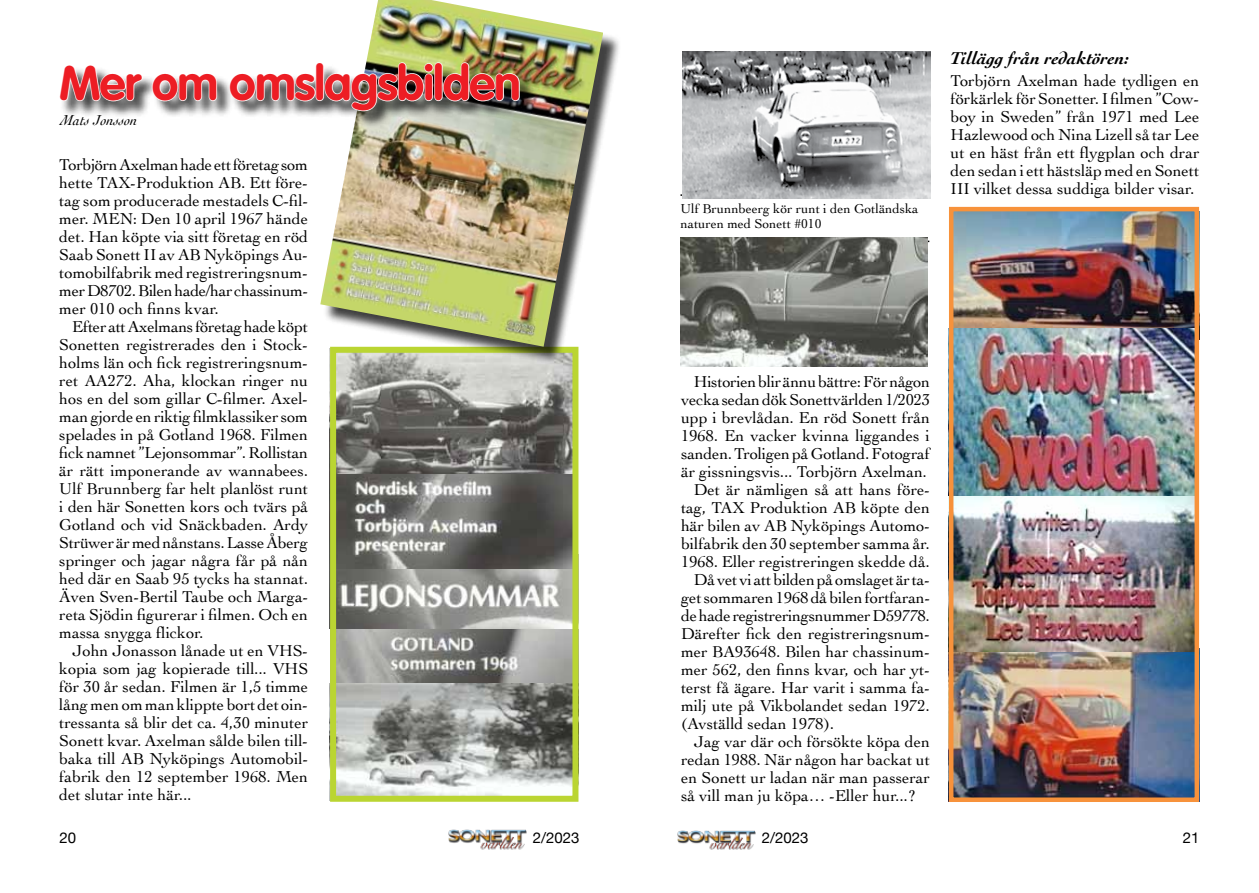
<style>
.page{position:relative;width:1259px;height:893px;background:#fff}
.page>*{position:absolute;margin:0;border:0;box-sizing:border-box;transform-origin:0 0}
.t1{font:700 48px "VAG Rounded";letter-spacing:-.02em;color:#ed1d24}
.t2{font:italic 700 18px "Cochin";color:#000}
.t3{font:16.5px/18px "Cochin";color:#000;text-align:justify}
.t4{font:16.5px "Cochin";letter-spacing:-.02em;color:#000}
.t5{font:15px "Helvetica Neue";color:#000}
.t6{font:italic 15px "Cochin";color:#000}
.t7{font:13.5px/15px "Cochin";color:#000}
</style>
<div class="page">
<img style="left:448px;top:830px;width:78px;height:20px">
<img style="left:677px;top:830px;width:78px;height:20px">
<hr style="left:680px;top:194px;width:249px;height:2px;background:#000">
<hr style="left:680px;top:241px;width:249px;height:1px;background:#000">
<img style="left:680px;top:237px;width:248px;height:129px">
<img style="left:682px;top:51px;width:248px;height:147px">
<img style="left:954px;top:651px;width:240px;height:146px">
<img style="left:954px;top:212px;width:240px;height:116px">
<img style="left:948px;top:328px;width:246px;height:175px">
<img style="left:954px;top:496px;width:240px;height:155px">
<div style="left:949px;top:207px;width:250px;height:595px;border:4px solid #f7923b"></div>
<img style="left:337px;top:628px;width:234px;height:56px">
<img style="left:337px;top:568px;width:234px;height:60px">
<img style="left:337px;top:474px;width:234px;height:94px">
<img style="left:337px;top:684px;width:234px;height:111px">
<img style="left:337px;top:365px;width:234px;height:109px">
<div style="left:330px;top:347px;width:248px;height:455px;border:6px solid #bad532"></div>
<div style="left:324px;top:0;width:297px;height:365px;background:#000;opacity:.75"></div>
<img style="left:320px;top:0;width:283px;height:347px">
<div style="left:60px;top:64px;width:477px;height:64px;background:#000;opacity:.75"></div>
<svg style="left:60px;top:64px;width:83px;height:38px"></svg>
<svg style="left:151px;top:72px;width:67px;height:30px"></svg>
<svg style="left:229px;top:72px;width:87px;height:30px"></svg>
<div style="left:315px;top:62px;width:9px;height:39px;border:2px solid #fff;border-radius:4px"></div>
<img style="left:324px;top:62px;width:110px;height:50px">
<div style="left:434px;top:62px;width:9px;height:39px;border:2px solid #fff;border-radius:4px"></div>
<img style="left:442px;top:62px;width:78px;height:40px">
<h1 class="t1" style="left:59px;top:55px;width:463px">Mer om omslagsbilden</h1>
<p class="t6" style="left:60px;top:110px;width:78px">Mats Jonsson</p>
<p class="t3" style="left:59px;top:155px;width:250px">Torbjörn Axelman hade ett företag som hette TAX-Produktion AB. Ett före&shy;tag som producerade mestadels C-fil&shy;mer. MEN: Den 10 april 1967 hände det. Han köpte via sitt företag en röd Saab Sonett II av AB Nyköpings Au&shy;tomobilfabrik med registreringsnum&shy;mer D8702. Bilen hade/har chassinum&shy;mer 010 och finns kvar.</p>
<p class="t3" style="left:59px;top:317px;width:250px;text-indent:13px">Efter att Axelmans företag hade köpt Sonetten registrerades den i Stock&shy;holms län och fick registreringsnum&shy;ret AA272. Aha, klockan ringer nu hos en del som gillar C-filmer. Axel&shy;man gjorde en riktig filmklassiker som spelades in på Gotland 1968. Filmen fick namnet ”Lejonsommar”. Rollistan är rätt imponerande av wannabees.<br>Ulf Brunnberg far helt planlöst runt i den här Sonetten kors och tvärs på Gotland och vid Snäckbaden. Ardy Strüwer är med nånstans. Lasse Åberg springer och jagar några får på nån hed där en Saab 95 tycks ha stannat.<br>Även Sven-Bertil Taube och Marga&shy;reta Sjödin figurerar i filmen. Och en massa snygga flickor.</p>
<p class="t3" style="left:59px;top:641px;width:250px;text-indent:13px">John Jonasson lånade ut en VHS&shy;kopia som jag kopierade till... VHS för 30 år sedan. Filmen är 1,5 timme lång men om man klippte bort det oin&shy;tressanta så blir det ca. 4,30 minuter Sonett kvar. Axelman sålde bilen till&shy;baka till AB Nyköpings Automobil&shy;fabrik den 12 september 1968. Men det slutar inte här...</p>
<p class="t7" style="left:680px;top:200px;width:239px">Ulf Brunnbeerg kör runt i den Gotländska naturen med Sonett #010</p>
<p class="t2" style="left:950px;top:46px;width:180px">Tillägg från redaktören:</p>
<p class="t3" style="left:950px;top:71px;width:250px">Torbjörn Axelman hade tydligen en förkärlek för Sonetter. I filmen ”Cow&shy;boy in Sweden” från 1971 med Lee Hazlewood och Nina Lizell så tar Lee ut en häst från ett flygplan och drar den sedan i ett hästsläp med en Sonett III vilket dessa suddiga bilder visar.</p>
<p class="t4" style="left:694px;top:370px;width:238px">Historien blir ännu bättre: För någon</p>
<p class="t3" style="left:681px;top:390px;width:250px">vecka sedan dök Sonettvärlden 1/2023</p>
<p class="t3" style="left:681px;top:408px;width:250px">upp i brevlådan. En röd Sonett från</p>
<p class="t3" style="left:681px;top:426px;width:250px">1968. En vacker kvinna liggandes i</p>
<p class="t3" style="left:681px;top:444px;width:250px">sanden. Troligen på Gotland. Fotograf</p>
<p class="t3" style="left:681px;top:462px;width:247px">är gissningsvis... Torbjörn Axelman.</p>
<p class="t3" style="left:694px;top:480px;width:238px">Det är nämligen så att hans före-</p>
<p class="t3" style="left:681px;top:498px;width:250px">tag, TAX Produktion AB köpte den</p>
<p class="t3" style="left:681px;top:516px;width:250px">här bilen av AB Nyköpings Automo-</p>
<p class="t3" style="left:681px;top:534px;width:250px">bilfabrik den 30 september samma år.</p>
<p class="t3" style="left:681px;top:552px;width:250px">1968. Eller registreringen skedde då.</p>
<p class="t3" style="left:694px;top:570px;width:237px">Då vet vi att bilden på omslaget är ta-</p>
<p class="t3" style="left:681px;top:588px;width:250px">get sommaren 1968 då bilen fortfaran-</p>
<p class="t3" style="left:681px;top:606px;width:250px">de hade registreringsnummer D59778.</p>
<p class="t3" style="left:681px;top:624px;width:250px">Därefter fick den registreringsnum-</p>
<p class="t3" style="left:681px;top:642px;width:250px">mer BA93648. Bilen har chassinum-</p>
<p class="t3" style="left:681px;top:660px;width:250px">mer 562, den finns kvar, och har yt-</p>
<p class="t3" style="left:681px;top:678px;width:250px">terst få ägare. Har varit i samma fa-</p>
<p class="t3" style="left:681px;top:696px;width:250px">milj ute på Vikbolandet sedan 1972.</p>
<p class="t3" style="left:681px;top:714px;width:155px">(Avställd sedan 1978).</p>
<p class="t3" style="left:694px;top:732px;width:237px">Jag var där och försökte köpa den</p>
<p class="t3" style="left:681px;top:750px;width:250px">redan 1988. När någon har backat ut</p>
<p class="t3" style="left:681px;top:768px;width:250px">en Sonett ur ladan när man passerar</p>
<p class="t3" style="left:681px;top:786px;width:237px">så vill man ju köpa… -Eller hur...?</p>
<p class="t5" style="left:60px;top:827px;width:18px">20</p>
<p class="t5" style="left:533px;top:827px;width:48px">2/2023</p>
<p class="t5" style="left:762px;top:827px;width:48px">2/2023</p>
<p class="t5" style="left:1182px;top:827px;width:18px">21</p>
</div>
